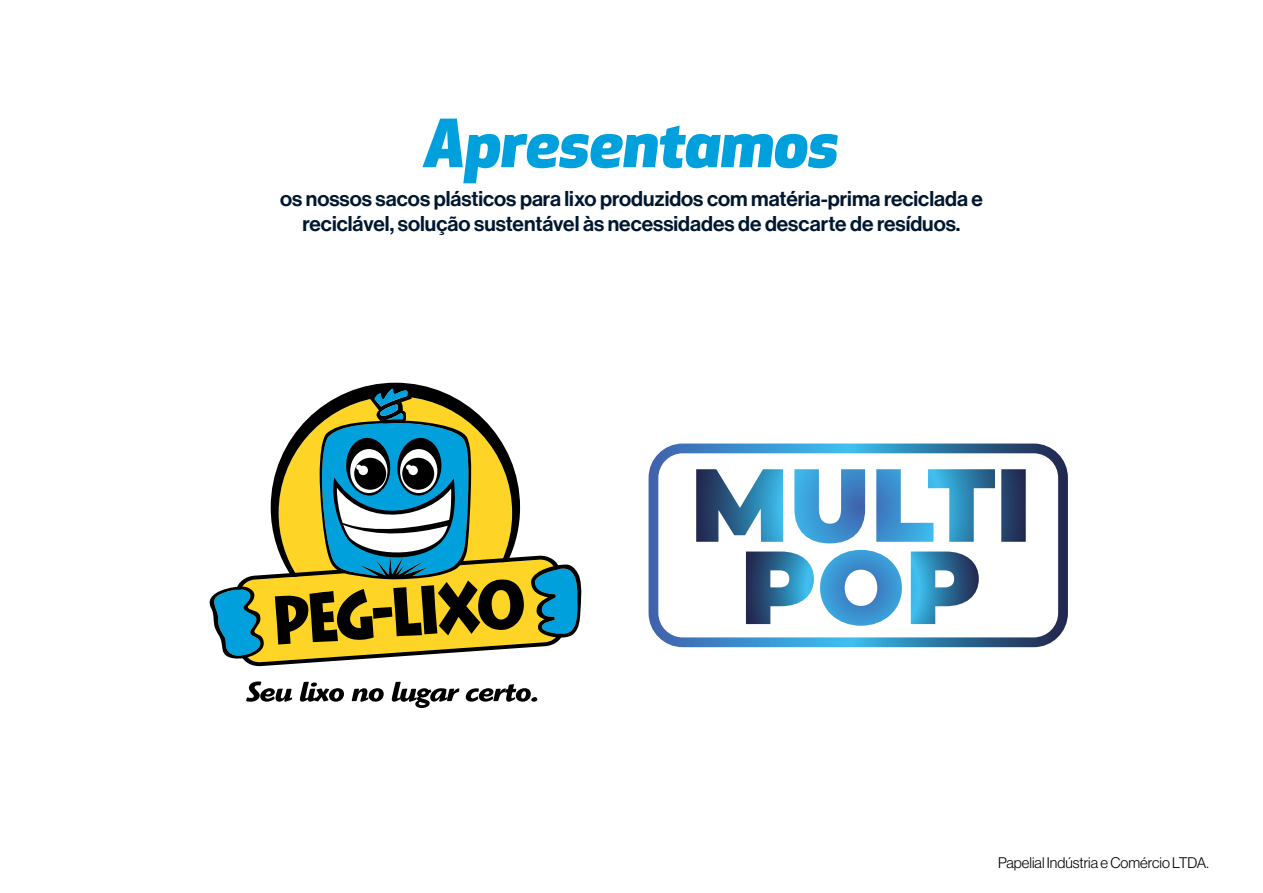
<style>
.page{position:relative;width:1263px;height:893px;background:#fff}
.page>*{position:absolute;margin:0;border:0;box-sizing:border-box;transform-origin:0 0}
.t1{font:italic 800 64.5px "Apex New";color:#00a0dc}
.t2{font:21px/25.2px "Neue Haas Display Mediu";color:#001730;text-align:center}
.t3{font:300 15px "Neue Haas Display";color:#000}
</style>
<div class="page">
<svg style="left:209px;top:384px;width:373px;height:283px"></svg>
<svg style="left:246px;top:681px;width:46px;height:21px"></svg>
<svg style="left:300px;top:682px;width:44px;height:20px"></svg>
<svg style="left:352px;top:688px;width:32px;height:14px"></svg>
<svg style="left:392px;top:682px;width:67px;height:26px"></svg>
<svg style="left:466px;top:684px;width:71px;height:18px"></svg>
<div style="left:648px;top:444px;width:420px;height:203px;border:10px solid #fff;border-radius:29px"></div>
<svg style="left:746px;top:550px;width:233px;height:76px"></svg>
<svg style="left:696px;top:469px;width:330px;height:74px"></svg>
<h1 class="t1" style="left:424px;top:99px;width:416px">Apresentamos</h1>
<p class="t2" style="left:280px;top:187px;width:704px">os nossos sacos plásticos para lixo produzidos com matéria-prima reciclada e reciclável, solução sustentável às necessidades de descarte de resíduos.</p>
<p class="t3" style="left:998px;top:854px;width:212px">Papelial Indústria e Comércio LTDA.</p>
</div>
